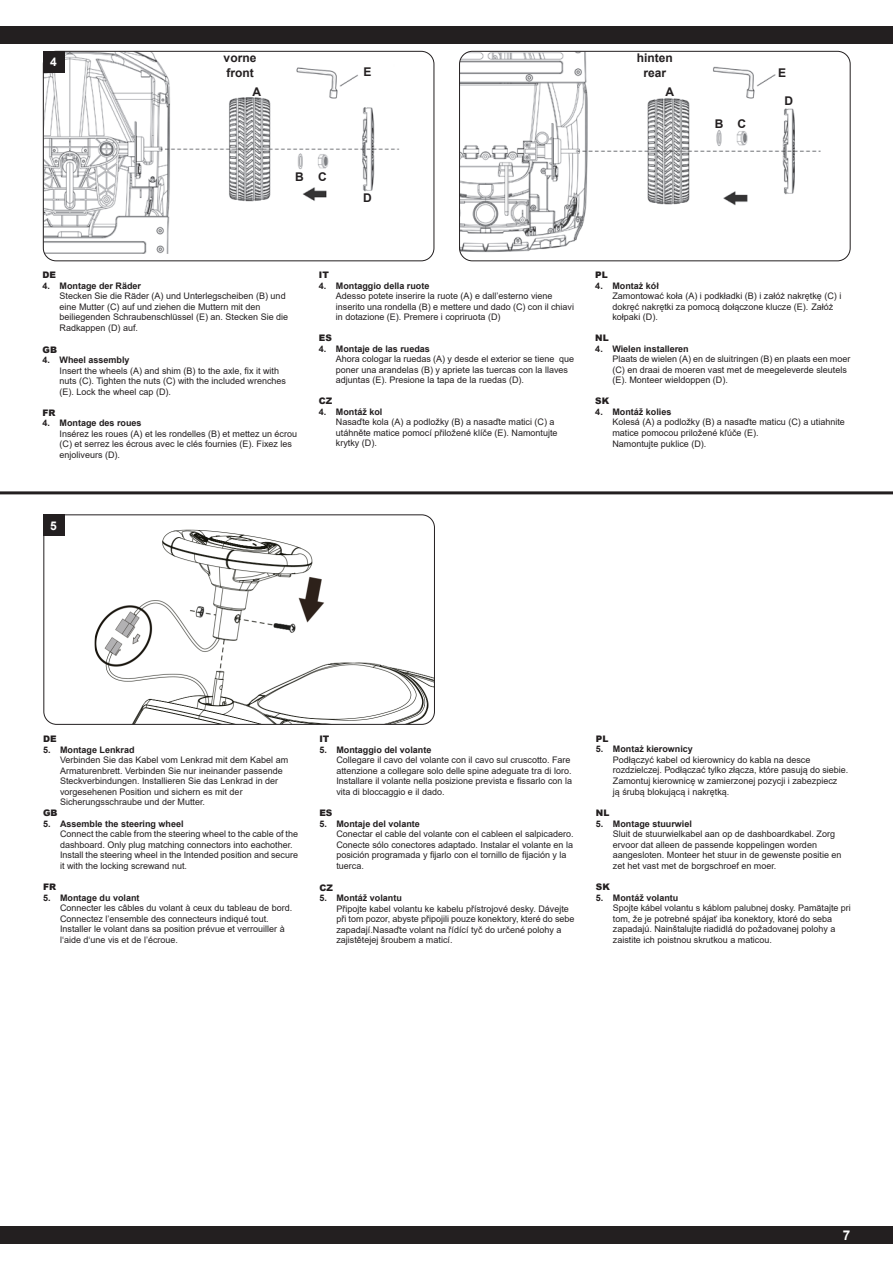
<style>
.page{position:relative;width:893px;height:1263px;background:#fff}
.page>*{position:absolute;margin:0;border:0;box-sizing:border-box;transform-origin:0 0}
.t1{font:700 13.5px "Arial";color:#fff}
.t2{font:700 12px "Arial";color:#231f20}
.t3{font:700 12px "Arial";color:#fff}
.t4{font:9px/10.5px "Arial";color:#231f20}
.t5{font:700 9px "Arial";color:#231f20}
.t6{font:900 9px "Arial";color:#231f20}
</style>
<div class="page">
<div style="left:0;top:1227px;width:893px;height:17px;background:#231f20"></div>
<div style="left:0;top:26px;width:893px;height:17px;background:#231f20"></div>
<img style="left:95px;top:516px;width:339px;height:208px">
<div style="left:44px;top:514px;width:391px;height:211px;border:1px solid #231f20;border-radius:13px"></div>
<div style="left:43px;top:514px;width:21px;height:22px;background:#231f20"></div>
<hr style="left:0;top:491px;width:893px;height:3px;background:#231f20">
<img style="left:43px;top:53px;width:357px;height:201px">
<div style="left:43px;top:51px;width:391px;height:210px;border:1px solid #231f20;border-radius:13px"></div>
<img style="left:460px;top:51px;width:361px;height:206px">
<div style="left:459px;top:51px;width:391px;height:210px;border:1px solid #231f20;border-radius:13px"></div>
<div style="left:43px;top:51px;width:21px;height:21px;background:#231f20"></div>
<p class="t3" style="left:50px;top:53px;width:8px">4</p>
<p class="t2" style="left:224px;top:50px;width:34px">vorne</p>
<p class="t2" style="left:226px;top:64px;width:29px">front</p>
<p class="t2" style="left:637px;top:50px;width:37px">hinten</p>
<p class="t2" style="left:643px;top:64px;width:24px">rear</p>
<p class="t2" style="left:363px;top:64px;width:10px">E</p>
<p class="t2" style="left:778px;top:65px;width:10px">E</p>
<p class="t2" style="left:253px;top:83px;width:10px">A</p>
<p class="t2" style="left:666px;top:83px;width:10px">A</p>
<p class="t2" style="left:295px;top:168px;width:10px">B</p>
<p class="t2" style="left:318px;top:168px;width:10px">C</p>
<p class="t2" style="left:363px;top:190px;width:10px">D</p>
<p class="t2" style="left:715px;top:115px;width:10px">B</p>
<p class="t2" style="left:737px;top:115px;width:10px">C</p>
<p class="t2" style="left:784px;top:93px;width:10px">D</p>
<p class="t6" style="left:43px;top:269px;width:15px">DE</p>
<p class="t5" style="left:43px;top:279px;width:100px">4. Montage der Räder</p>
<p class="t4" style="left:60px;top:291px;width:228px">Stecken Sie die Räder (A) und Unterlegscheiben (B) und</p>
<p class="t4" style="left:60px;top:301px;width:203px">eine Mutter (C) auf und ziehen die Muttern mit den</p>
<p class="t4" style="left:60px;top:312px;width:230px">beiliegenden Schraubenschlüssel (E) an. Stecken Sie die</p>
<p class="t4" style="left:60px;top:322px;width:80px">Radkappen (D) auf.</p>
<p class="t6" style="left:43px;top:343px;width:16px">GB</p>
<p class="t5" style="left:43px;top:354px;width:89px">4. Wheel assembly</p>
<p class="t4" style="left:60px;top:365px;width:221px">Insert the wheels (A) and shim (B) to the axle, fix it with</p>
<p class="t4" style="left:60px;top:376px;width:228px">nuts (C). Tighten the nuts (C) with the included wrenches</p>
<p class="t4" style="left:60px;top:386px;width:113px">(E). Lock the wheel cap (D).</p>
<p class="t6" style="left:43px;top:406px;width:15px">FR</p>
<p class="t5" style="left:43px;top:417px;width:101px">4. Montage des roues</p>
<p class="t4" style="left:60px;top:428px;width:239px">Insérez les roues (A) et les rondelles (B) et mettez un écrou</p>
<p class="t4" style="left:60px;top:439px;width:234px">(C) et serrez les écrous avec le clés fournies (E). Fixez les</p>
<p class="t4" style="left:60px;top:449px;width:62px">enjoliveurs (D).</p>
<p class="t6" style="left:319px;top:268px;width:11px">IT</p>
<p class="t5" style="left:319px;top:279px;width:112px">4. Montaggio della ruote</p>
<p class="t4" style="left:336px;top:291px;width:218px">Adesso potete inserire la ruote (A) e dall’esterno viene</p>
<p class="t4" style="left:336px;top:301px;width:240px">inserito una rondella (B) e mettere und dado (C) con il chiavi</p>
<p class="t4" style="left:336px;top:312px;width:166px">in dotazione (E). Premere i copriruota (D)</p>
<p class="t6" style="left:319px;top:331px;width:14px">ES</p>
<p class="t5" style="left:319px;top:342px;width:113px">4. Montaje de las ruedas</p>
<p class="t4" style="left:336px;top:354px;width:240px">Ahora cologar la ruedas (A) y desde el exterior se tiene que</p>
<p class="t4" style="left:336px;top:364px;width:234px">poner una arandelas (B) y apriete las tuercas con la llaves</p>
<p class="t4" style="left:336px;top:375px;width:190px">adjuntas (E). Presione la tapa de la ruedas (D).</p>
<p class="t6" style="left:319px;top:394px;width:15px">CZ</p>
<p class="t5" style="left:319px;top:405px;width:65px">4. Montáž kol</p>
<p class="t4" style="left:336px;top:417px;width:220px">Nasaďte kola (A) a podložky (B) a nasaďte matici (C) a</p>
<p class="t4" style="left:336px;top:427px;width:223px">utáhněte matice pomocí přiložené klíče (E). Namontujte</p>
<p class="t4" style="left:336px;top:438px;width:42px">krytky (D).</p>
<p class="t6" style="left:595px;top:268px;width:14px">PL</p>
<p class="t5" style="left:595px;top:279px;width:65px">4. Montaż kół</p>
<p class="t4" style="left:612px;top:291px;width:231px">Zamontować koła (A) i podkładki (B) i załóż nakrętkę (C) i</p>
<p class="t4" style="left:612px;top:301px;width:222px">dokręć nakrętki za pomocą dołączone klucze (E). Załóż</p>
<p class="t4" style="left:612px;top:312px;width:47px">kołpaki (D).</p>
<p class="t6" style="left:595px;top:331px;width:15px">NL</p>
<p class="t5" style="left:595px;top:342px;width:95px">4. Wielen installeren</p>
<p class="t4" style="left:612px;top:354px;width:240px">Plaats de wielen (A) en de sluitringen (B) en plaats een moer</p>
<p class="t4" style="left:612px;top:364px;width:236px">(C) en draai de moeren vast met de meegeleverde sleutels</p>
<p class="t4" style="left:612px;top:375px;width:117px">(E). Monteer wieldoppen (D).</p>
<p class="t6" style="left:595px;top:394px;width:15px">SK</p>
<p class="t5" style="left:595px;top:405px;width:78px">4. Montáž kolies</p>
<p class="t4" style="left:612px;top:417px;width:234px">Kolesá (A) a podložky (B) a nasaďte maticu (C) a utiahnite</p>
<p class="t4" style="left:612px;top:427px;width:148px">matice pomocou priložené kľúče (E).</p>
<p class="t4" style="left:612px;top:438px;width:96px">Namontujte puklice (D).</p>
<p class="t3" style="left:50px;top:517px;width:8px">5</p>
<p class="t6" style="left:43px;top:732px;width:15px">DE</p>
<p class="t5" style="left:43px;top:743px;width:93px">5. Montage Lenkrad</p>
<p class="t4" style="left:60px;top:754px;width:230px">Verbinden Sie das Kabel vom Lenkrad mit dem Kabel am</p>
<p class="t4" style="left:60px;top:765px;width:224px">Armaturenbrett. Verbinden Sie nur ineinander passende</p>
<p class="t4" style="left:60px;top:775px;width:220px">Steckverbindungen. Installieren Sie das Lenkrad in der</p>
<p class="t4" style="left:60px;top:786px;width:184px">vorgesehenen Position und sichern es mit der</p>
<p class="t4" style="left:60px;top:797px;width:147px">Sicherungsschraube und der Mutter.</p>
<p class="t6" style="left:43px;top:806px;width:16px">GB</p>
<p class="t5" style="left:43px;top:817px;width:142px">5. Assemble the steering wheel</p>
<p class="t4" style="left:60px;top:829px;width:240px">Connect the cable from the steering wheel to the cable of the</p>
<p class="t4" style="left:60px;top:839px;width:240px">dashboard. Only plug matching connectors into eachother.<br>Install the steering wheel in the Intended position and secure</p>
<p class="t4" style="left:60px;top:860px;width:129px">it with the locking screwand nut.</p>
<p class="t6" style="left:43px;top:880px;width:15px">FR</p>
<p class="t5" style="left:43px;top:891px;width:98px">5. Montage du volant</p>
<p class="t4" style="left:60px;top:903px;width:234px">Connecter les câbles du volant à ceux du tableau de bord.</p>
<p class="t4" style="left:60px;top:913px;width:210px">Connectez l’ensemble des connecteurs indiqué tout.</p>
<p class="t4" style="left:60px;top:924px;width:226px">Installer le volant dans sa position prévue et verrouiller à</p>
<p class="t4" style="left:60px;top:934px;width:120px">l‘aide d‘une vis et de l’écroue.</p>
<p class="t6" style="left:319px;top:732px;width:11px">IT</p>
<p class="t5" style="left:319px;top:743px;width:114px">5. Montaggio del volante</p>
<p class="t4" style="left:336px;top:754px;width:236px">Collegare il cavo del volante con il cavo sul cruscotto. Fare</p>
<p class="t4" style="left:336px;top:765px;width:237px">attenzione a collegare solo delle spine adeguate tra di loro.</p>
<p class="t4" style="left:336px;top:775px;width:237px">Installare il volante nella posizione prevista e fissarlo con la</p>
<p class="t4" style="left:336px;top:786px;width:110px">vita di bloccaggio e il dado.</p>
<p class="t6" style="left:319px;top:806px;width:14px">ES</p>
<p class="t5" style="left:319px;top:817px;width:102px">5. Montaje del volante</p>
<p class="t4" style="left:336px;top:829px;width:239px">Conectar el cable del volante con el cableen el salpicadero.</p>
<p class="t4" style="left:336px;top:839px;width:238px">Conecte sólo conectores adaptado. Instalar el volante en la</p>
<p class="t4" style="left:336px;top:850px;width:232px">posición programada y fijarlo con el tornillo de fijación y la</p>
<p class="t4" style="left:336px;top:860px;width:29px">tuerca.</p>
<p class="t6" style="left:319px;top:881px;width:15px">CZ</p>
<p class="t5" style="left:319px;top:891px;width:84px">5. Montáž volantu</p>
<p class="t4" style="left:336px;top:903px;width:234px">Připojte kabel volantu ke kabelu přístrojové desky. Dávejte</p>
<p class="t4" style="left:336px;top:913px;width:240px">při tom pozor, abyste připojili pouze konektory, které do sebe</p>
<p class="t4" style="left:336px;top:924px;width:227px">zapadají.Nasaďte volant na řídící tyč do určené polohy a</p>
<p class="t4" style="left:336px;top:934px;width:118px">zajistětejej šroubem a maticí.</p>
<p class="t6" style="left:596px;top:732px;width:14px">PL</p>
<p class="t5" style="left:596px;top:743px;width:99px">5. Montaż kierownicy</p>
<p class="t4" style="left:613px;top:754px;width:199px">Podłączyć kabel od kierownicy do kabla na desce</p>
<p class="t4" style="left:613px;top:765px;width:237px">rozdzielczej. Podłączać tylko złącza, które pasują do siebie.<br>Zamontuj kierownicę w zamierzonej pozycji i zabezpiecz</p>
<p class="t4" style="left:613px;top:786px;width:118px">ją śrubą blokującą i nakrętką.</p>
<p class="t6" style="left:596px;top:806px;width:15px">NL</p>
<p class="t5" style="left:596px;top:817px;width:98px">5. Montage stuurwiel</p>
<p class="t4" style="left:613px;top:829px;width:224px">Sluit de stuurwielkabel aan op de dashboardkabel. Zorg</p>
<p class="t4" style="left:613px;top:839px;width:206px">ervoor dat alleen de passende koppelingen worden</p>
<p class="t4" style="left:613px;top:850px;width:230px">aangesloten. Monteer het stuur in de gewenste positie en</p>
<p class="t4" style="left:613px;top:860px;width:165px">zet het vast met de borgschroef en moer.</p>
<p class="t6" style="left:596px;top:880px;width:15px">SK</p>
<p class="t5" style="left:596px;top:891px;width:84px">5. Montáž volantu</p>
<p class="t4" style="left:613px;top:903px;width:240px">Spojte kábel volantu s káblom palubnej dosky. Pamätajte pri</p>
<p class="t4" style="left:613px;top:913px;width:221px">tom, že je potrebné spájať iba konektory, ktoré do seba</p>
<p class="t4" style="left:613px;top:924px;width:224px">zapadajú. Nainštalujte riadidlá do požadovanej polohy a</p>
<p class="t4" style="left:613px;top:934px;width:161px">zaistite ich poistnou skrutkou a maticou.</p>
<h1 class="t1" style="left:843px;top:1226px;width:9px">7</h1>
</div>
